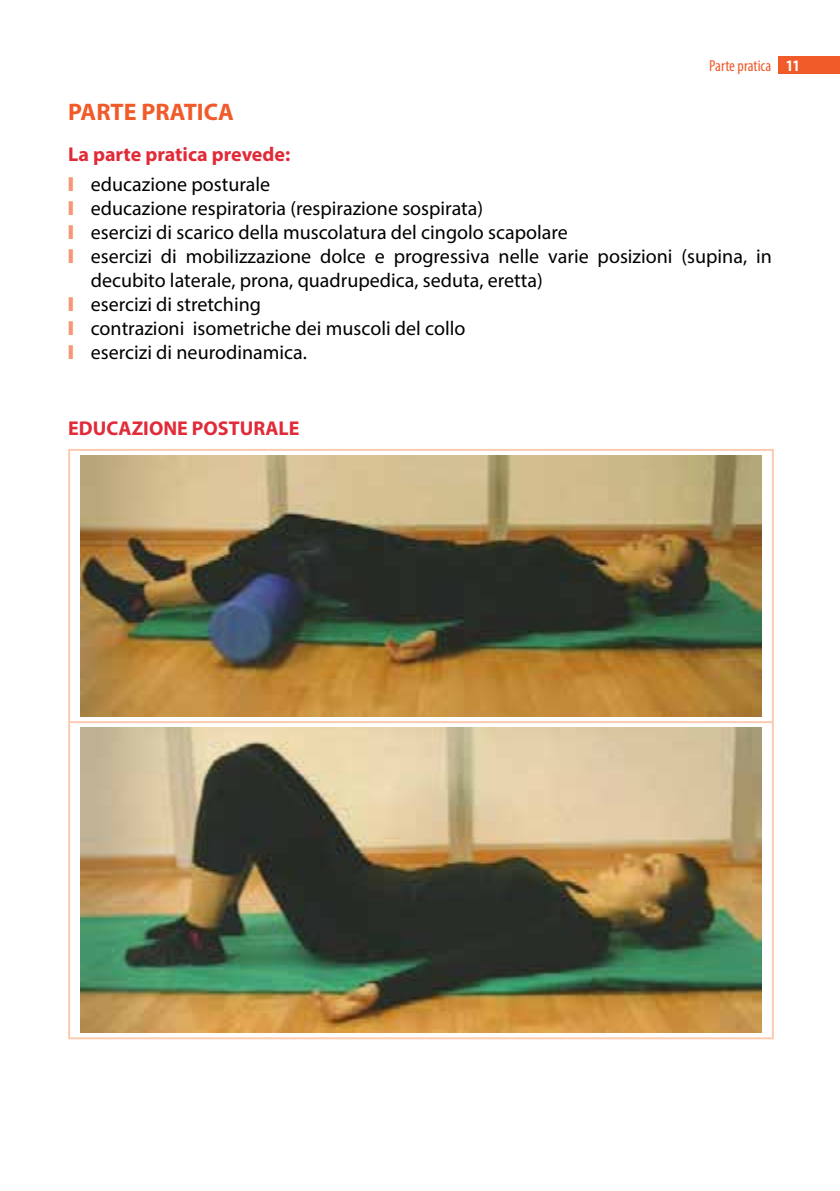
<style>
.page{position:relative;width:840px;height:1191px;background:#fff}
.page>*{position:absolute;margin:0;border:0;box-sizing:border-box;transform-origin:0 0}
.t1{font:700 24px "Myriad Pro";color:#f15a29}
.t2{font:20px "Myriad Pro";color:#000}
.t3{font:700 20px/29.6px "Myriad Pro";color:#e12b38}
.t4{font:condensed 16px "Myriad Pro";color:#f15a29}
.s1{font-weight:700;color:#fff}
.s2{color:#f79679}
.s3{font-weight:400;color:#000}
</style>
<div class="page">
<div style="left:778px;top:56px;width:61px;height:17px;background:#f15a29"></div>
<hr style="left:68px;top:451px;width:2px;height:270px;background:#fccaaf">
<hr style="left:68px;top:723px;width:2px;height:314px;background:#fccaaf">
<hr style="left:68px;top:449px;width:705px;height:2px;background:#fccaaf">
<hr style="left:771px;top:451px;width:2px;height:270px;background:#fccaaf">
<hr style="left:771px;top:723px;width:2px;height:314px;background:#fccaaf">
<hr style="left:68px;top:721px;width:705px;height:2px;background:#fccaaf">
<hr style="left:68px;top:1037px;width:705px;height:2px;background:#fccaaf">
<img style="left:80px;top:455px;width:681px;height:261px">
<img style="left:80px;top:728px;width:681px;height:304px">
<p class="t4" style="left:708px;top:56px;width:92px">Parte pratica <span class="s1">11</span></p>
<p class="t1" style="left:68px;top:96px;width:167px">PARTE PRATICA</p>
<p class="t3" style="left:68px;top:139px;width:223px">La parte pratica prevede: <span class="s2">❙</span> <span class="s3">educazione posturale</span></p>
<p class="t2" style="left:68px;top:196px;width:416px"><span class="s2">❙</span> educazione respiratoria (respirazione sospirata)</p>
<p class="t2" style="left:68px;top:220px;width:501px"><span class="s2">❙</span> esercizi di scarico della muscolatura del cingolo scapolare</p>
<p class="t2" style="left:68px;top:244px;width:704px"><span class="s2">❙</span> esercizi di mobilizzazione dolce e progressiva nelle varie posizioni (supina, in</p>
<p class="t2" style="left:91px;top:268px;width:453px">decubito laterale, prona, quadrupedica, seduta, eretta)</p>
<p class="t2" style="left:68px;top:292px;width:194px"><span class="s2">❙</span> esercizi di stretching</p>
<p class="t2" style="left:68px;top:316px;width:399px"><span class="s2">❙</span> contrazioni isometriche dei muscoli del collo</p>
<p class="t2" style="left:68px;top:340px;width:240px"><span class="s2">❙</span> esercizi di neurodinamica.</p>
<p class="t3" style="left:68px;top:413px;width:233px">EDUCAZIONE POSTURALE</p>
</div>
